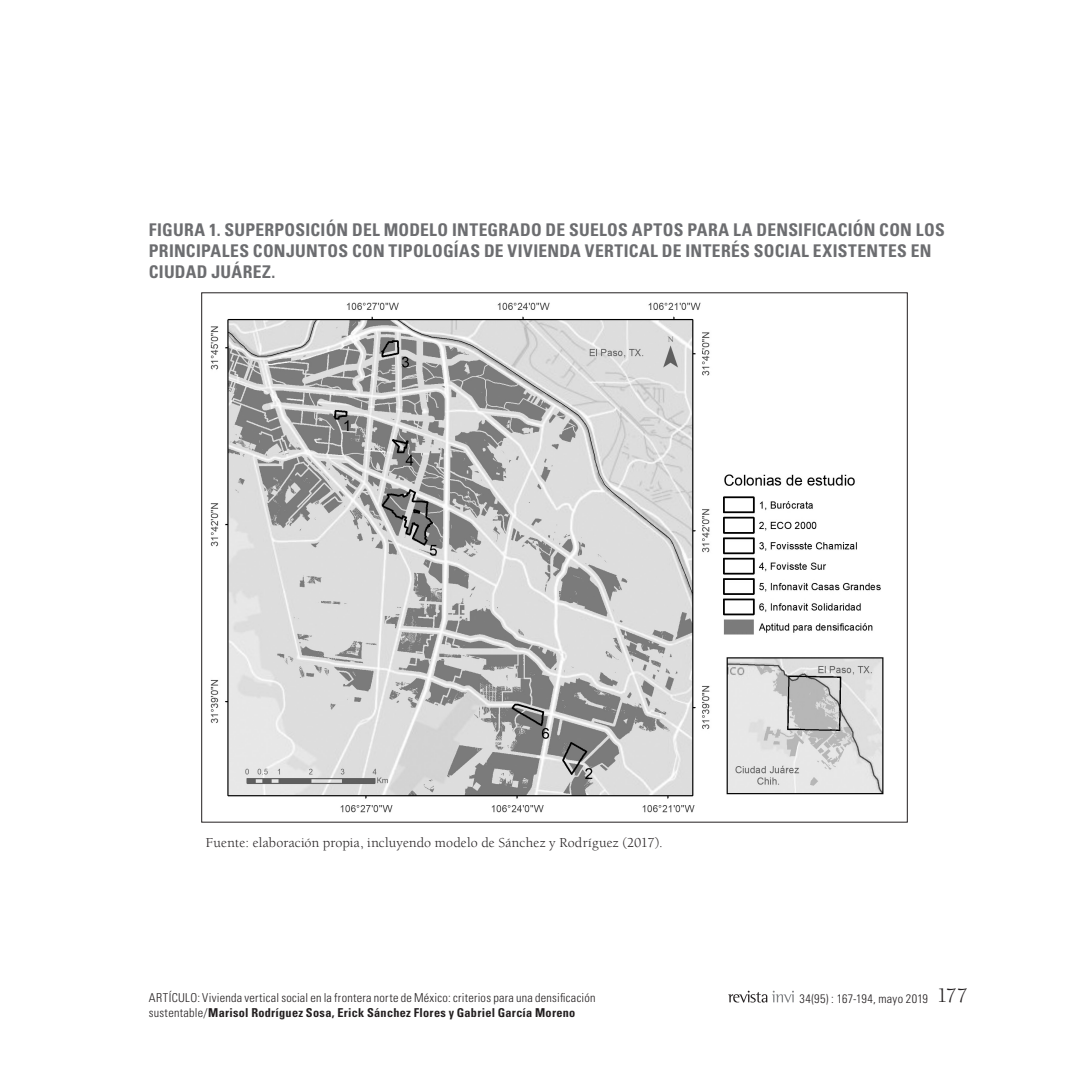
<style>
.page{position:relative;width:1067px;height:1067px;background:#fff}
.page>*{position:absolute;margin:0;border:0;box-sizing:border-box;transform-origin:0 0}
.t1{font:700 condensed 17.5px/21px "Univers LT Std";letter-spacing:.015em;color:#6c6d70}
.t2{font:14px "Berkeley Std";letter-spacing:.01em;color:#231f20}
.t3{font:300 condensed 12.25px "Univers LT Std";letter-spacing:.02em;color:#231f20}
.t4{font:700 condensed 12.25px "Univers LT Std";letter-spacing:.02em;color:#231f20}
.s1{font-style:inherit}
.s2{font-family:"Berkeley Std";font-weight:400;font-stretch:normal;font-size:21px}
.s3{font-weight:300}
</style>
<div class="page">
<svg style="left:728px;top:990px;width:66px;height:12px"></svg>
<img style="left:210px;top:302px;width:674px;height:511px">
<p class="t1" style="left:149px;top:219px;width:797px">FIGURA 1. SUPERPOSICIÓN DEL MODELO INTEGRADO DE SUELOS APTOS PARA LA DENSIFICACIÓN CON LOS<br>PRINCIPALES CONJUNTOS CON TIPOLOGÍAS DE VIVIENDA VERTICAL DE INTERÉS SOCIAL EXISTENTES EN<br>CIUDAD JUÁREZ.</p>
<p class="t2" style="left:206px;top:835px;width:458px">Fuente: elaboración propia, incluyendo modelo de Sánchez y Rodríguez (2017).</p>
<p class="t3" style="left:149px;top:990px;width:448px"><span class="s1">ARTÍCULO:</span> Vivienda vertical social en la frontera norte de México: criterios para una densificación</p>
<p class="t3" style="left:799px;top:990px;width:170px">34(95) : 167-194, mayo 2019 <span class="s2">177</span></p>
<p class="t4" style="left:149px;top:1005px;width:428px"><span class="s3">sustentable/</span>Marisol Rodríguez Sosa, Erick Sánchez Flores y Gabriel García Moreno</p>
</div>
